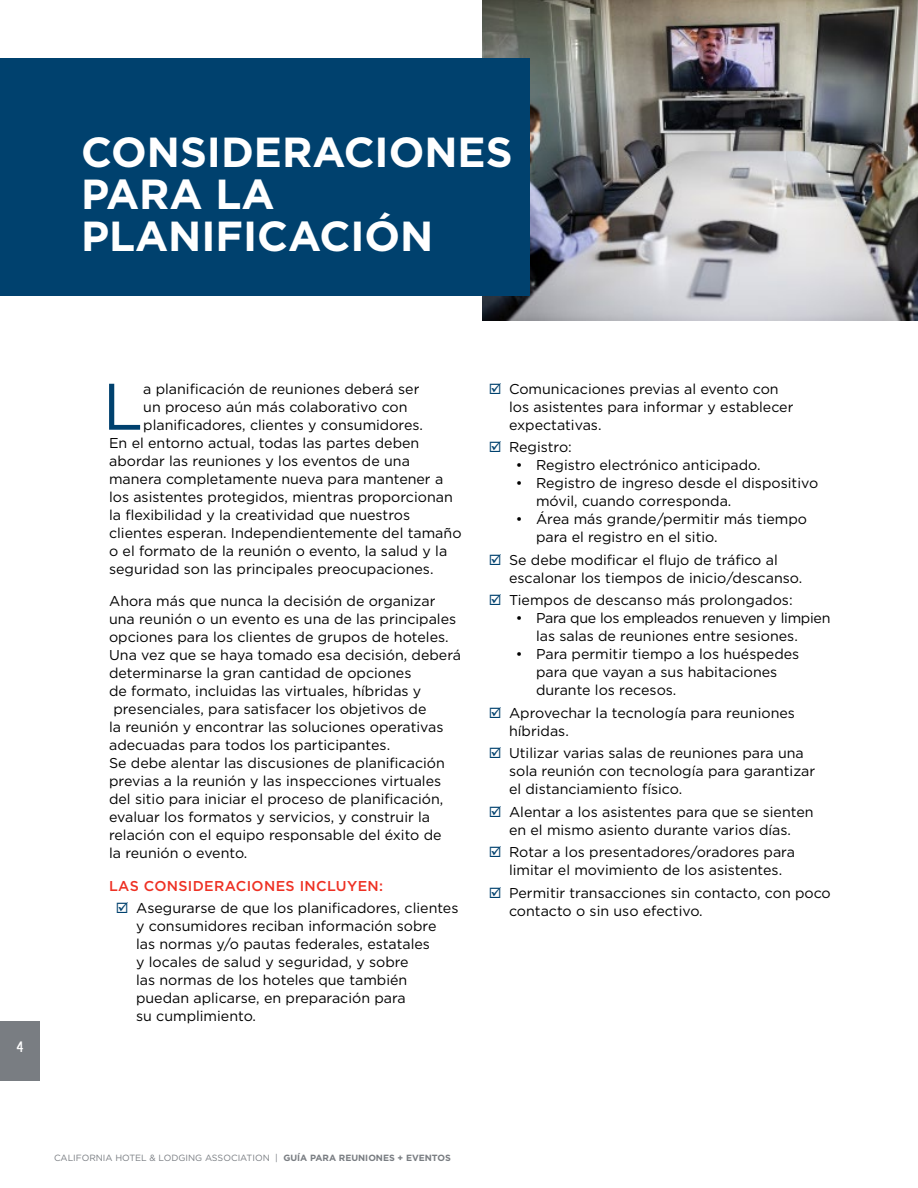
<style>
.page{position:relative;width:918px;height:1188px;background:#fff}
.page>*{position:absolute;margin:0;border:0;box-sizing:border-box;transform-origin:0 0}
.t1{font:65.7px "Gotham";color:#00416e}
.t2{font:700 42px/42px "Gotham";color:#fff}
.t3{font:15px "Blue Highway D Type";color:#fff}
.t4{font:14.25px/18px "Gotham";color:#000}
.t5{font:14.25px/18px "Gotham";letter-spacing:-.02em;color:#000}
.t6{font:500 14.25px "Gotham";letter-spacing:.025em;color:#ee3124}
.t7{font:9px "Gotham";color:#797d82}
.s1{color:#00416e}
.s2{font-weight:700}
</style>
<div class="page">
<div style="left:0;top:1021px;width:40px;height:59px;background:#797d82"></div>
<img style="left:482px;top:0;width:436px;height:320px">
<div style="left:0;top:58px;width:529px;height:238px;background:#00416e"></div>
<h2 class="t2" style="left:81px;top:131px;width:433px">CONSIDERACIONES<br>PARA LA<br>PLANIFICACIÓN</h2>
<p class="t3" style="left:16px;top:1037px;width:8px">4</p>
<h1 class="t1" style="left:103px;top:364px;width:42px">L</h1>
<p class="t4" style="left:143px;top:379px;width:278px">a planificación de reuniones deberá ser</p>
<p class="t4" style="left:143px;top:397px;width:266px">un proceso aún más colaborativo con</p>
<p class="t4" style="left:143px;top:415px;width:281px">planificadores, clientes y consumidores.</p>
<p class="t4" style="left:109px;top:433px;width:312px">En el entorno actual, todas las partes deben</p>
<p class="t4" style="left:109px;top:451px;width:302px">abordar las reuniones y los eventos de una</p>
<p class="t4" style="left:109px;top:469px;width:336px">manera completamente nueva para mantener a</p>
<p class="t4" style="left:109px;top:487px;width:345px">los asistentes protegidos, mientras proporcionan</p>
<p class="t4" style="left:109px;top:505px;width:303px">la flexibilidad y la creatividad que nuestros</p>
<p class="t4" style="left:109px;top:523px;width:354px">clientes esperan. Independientemente del tamaño</p>
<p class="t4" style="left:109px;top:541px;width:340px">o el formato de la reunión o evento, la salud y la</p>
<p class="t4" style="left:109px;top:559px;width:326px">seguridad son las principales preocupaciones.</p>
<p class="t4" style="left:109px;top:592px;width:353px">Ahora más que nunca la decisión de organizar una reunión o un evento es una de las principales opciones para los clientes de grupos de hoteles.<br>Una vez que se haya tomado esa decisión, deberá determinarse la gran cantidad de opciones<br>de formato, incluidas las virtuales, híbridas y presenciales, para satisfacer los objetivos de<br>la reunión y encontrar las soluciones operativas adecuadas para todos los participantes.<br>Se debe alentar las discusiones de planificación previas a la reunión y las inspecciones virtuales del sitio para iniciar el proceso de planificación, evaluar los formatos y servicios, y construir la relación con el equipo responsable del éxito de<br>la reunión o evento.</p>
<p class="t6" style="left:109px;top:877px;width:276px">LAS CONSIDERACIONES INCLUYEN:</p>
<p class="t4" style="left:136px;top:899px;width:324px;text-indent:-20px"><span class="s1">☑</span> Asegurarse de que los planificadores, clientes y consumidores reciban información sobre las normas y/o pautas federales, estatales<br>y locales de salud y seguridad, y sobre<br>las normas de los hoteles que también puedan aplicarse, en preparación para<br>su cumplimiento.</p>
<p class="t4" style="left:509px;top:379px;width:286px;text-indent:-20px"><span class="s1">☑</span> Comunicaciones previas al evento con los asistentes para informar y establecer expectativas.</p>
<p class="t4" style="left:489px;top:438px;width:85px"><span class="s1">☑</span> Registro:</p>
<p class="t4" style="left:516px;top:456px;width:246px">• Registro electrónico anticipado.</p>
<p class="t4" style="left:536px;top:474px;width:284px;text-indent:-20px">• Registro de ingreso desde el dispositivo móvil, cuando corresponda.</p>
<p class="t4" style="left:536px;top:510px;width:273px;text-indent:-20px">• Área más grande/permitir más tiempo para el registro en el sitio.</p>
<p class="t4" style="left:509px;top:550px;width:295px;text-indent:-20px"><span class="s1">☑</span> Se debe modificar el flujo de tráfico al escalonar los tiempos de inicio/descanso.</p>
<p class="t4" style="left:489px;top:591px;width:305px"><span class="s1">☑</span> Tiempos de descanso más prolongados:</p>
<p class="t5" style="left:536px;top:609px;width:296px;text-indent:-20px">• Para que los empleados renueven y limpien las salas de reuniones entre sesiones.</p>
<p class="t4" style="left:536px;top:645px;width:265px;text-indent:-20px">• Para permitir tiempo a los huéspedes para que vayan a sus habitaciones durante los recesos.</p>
<p class="t4" style="left:509px;top:703px;width:287px;text-indent:-20px"><span class="s1">☑</span> Aprovechar la tecnología para reuniones híbridas.</p>
<p class="t4" style="left:509px;top:744px;width:308px;text-indent:-20px"><span class="s1">☑</span> Utilizar varias salas de reuniones para una sola reunión con tecnología para garantizar el distanciamiento físico.</p>
<p class="t4" style="left:489px;top:802px;width:326px;text-align:center"><span class="s1">☑</span> Alentar a los asistentes para que se sienten en el mismo asiento durante varios días.</p>
<p class="t4" style="left:489px;top:843px;width:308px;text-align:center"><span class="s1">☑</span> Rotar a los presentadores/oradores para limitar el movimiento de los asistentes.</p>
<p class="t4" style="left:509px;top:883px;width:323px;text-indent:-20px"><span class="s1">☑</span> Permitir transacciones sin contacto, con poco contacto o sin uso efectivo.</p>
<p class="t7" style="left:54px;top:1152px;width:398px">CALIFORNIA HOTEL &amp; LODGING ASSOCIATION | <span class="s2">GUÍA PARA REUNIONES + EVENTOS</span></p>
</div>
